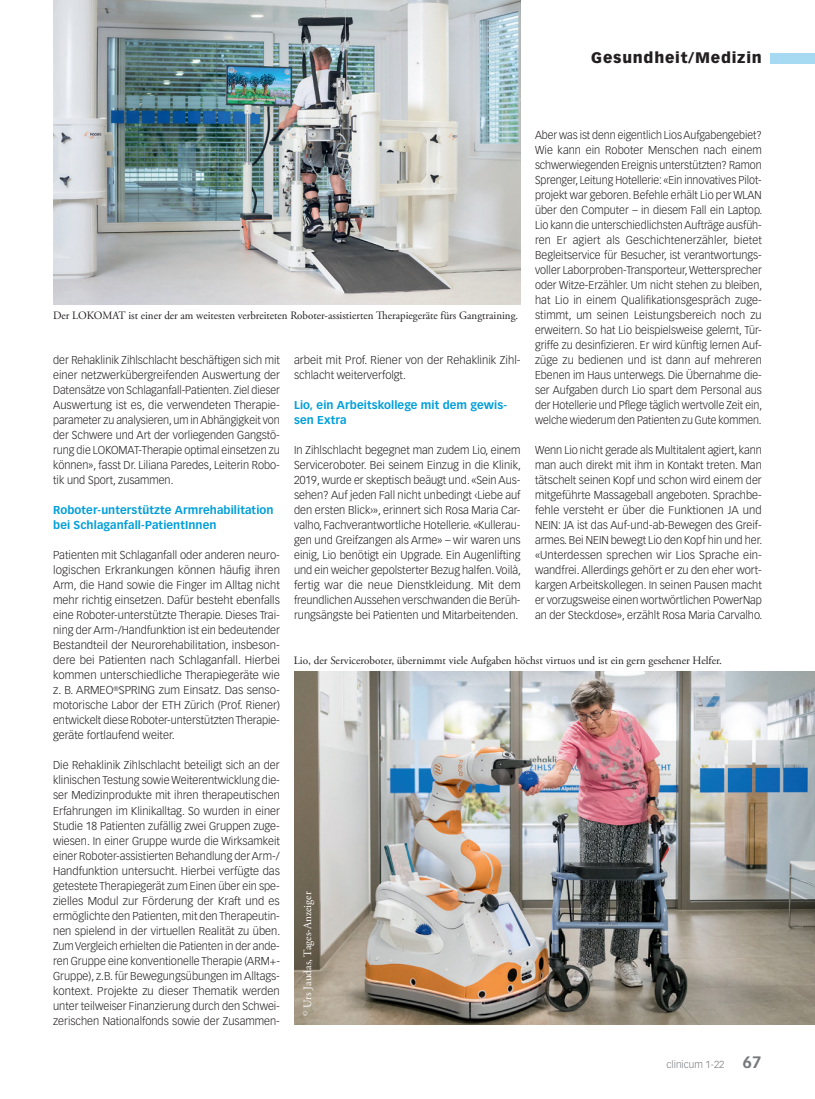
<style>
.page{position:relative;width:815px;height:1099px;background:#fff}
.page>*{position:absolute;margin:0;border:0;box-sizing:border-box;transform-origin:0 0}
.t1{font:900 15px "Vectora LT Std";letter-spacing:.05em;color:#231f20}
.Lauftext{font:300 11.25px/15px "Vectora LT Std";color:#231f20;text-align:justify}
.Lauftext-2{font:300 11.25px/15px "Vectora LT Std";color:#231f20;text-align:justify;scale:.95 1}
.Legende{font:11.25px "Adobe Garamond Pro";color:#231f20}
.ZT_GM{font:700 11.25px/15px "Vectora LT Std";letter-spacing:.005em;color:#009fda}
.Legende-2{font:11.25px "Adobe Garamond Pro";letter-spacing:-.005em;color:#fff}
.t2{font:300 10px "Vectora LT Std";color:#76787b}
.s1{font-weight:700;font-size:16.25px}
</style>
<div class="page">
<div style="left:770px;top:53px;width:45px;height:10px;background:#a5daf2"></div>
<img style="left:53px;top:0;width:468px;height:304px">
<img style="left:294px;top:671px;width:521px;height:353px">
<h1 class="t1" style="left:591px;top:49px;width:172px">Gesundheit/Medizin</h1>
<p class="Lauftext-2" style="left:535px;top:128px;width:241px">Aber was ist denn eigentlich Lios Aufgabengebiet?<br>Wie kann ein Roboter Menschen nach einem schwerwiegenden Ereignis unterstützten? Ramon Sprenger, Leitung Hotellerie: «Ein innovatives Pilot&shy;projekt war geboren. Befehle erhält Lio per WLAN über den Computer – in diesem Fall ein Laptop.<br>Lio kann die unterschiedlichsten Aufträge ausfüh&shy;ren Er agiert als Geschichtenerzähler, bietet Begleitservice für Besucher, ist verantwortungs&shy;voller Laborproben-Transporteur, Wettersprecher oder Witze-Erzähler. Um nicht stehen zu bleiben, hat Lio in einem Qualifikationsgespräch zuge&shy;stimmt, um seinen Leistungsbereich noch zu erweitern. So hat Lio beispielsweise gelernt, Tür&shy;griffe zu desinfizieren. Er wird künftig lernen Auf&shy;züge zu bedienen und ist dann auf mehreren Ebenen im Haus unterwegs. Die Übernahme die&shy;ser Aufgaben durch Lio spart dem Personal aus der Hotellerie und Pflege täglich wertvolle Zeit ein, welche wiederum den Patienten zu Gute kommen.</p>
<p class="Lauftext" style="left:535px;top:443px;width:229px">Wenn Lio nicht gerade als Multitalent agiert, kann man auch direkt mit ihm in Kontakt treten. Man tätschelt seinen Kopf und schon wird einem der mitgeführte Massageball angeboten. Sprachbe&shy;fehle versteht er über die Funktionen JA und NEIN: JA ist das Auf-und-ab-Bewegen des Greif&shy;armes. Bei NEIN bewegt Lio den Kopf hin und her. «Unterdessen sprechen wir Lios Sprache ein&shy;wandfrei. Allerdings gehört er zu den eher wort&shy;kargen Arbeitskollegen. In seinen Pausen macht er vorzugsweise einen wortwörtlichen PowerNap an der Steckdose», erzählt Rosa Maria Carvalho.</p>
<p class="Legende" style="left:294px;top:654px;width:430px">Lio, der Serviceroboter, übernimmt viele Aufgaben höchst virtuos und ist ein gern gesehener Helfer.</p>
<p class="Legende" style="left:53px;top:309px;width:467px">Der LOKOMAT ist einer der am weitesten verbreiteten Roboter-assistierten Therapiegeräte fürs Gangtraining.</p>
<p class="Lauftext" style="left:53px;top:353px;width:228px">der Rehaklinik Zihlschlacht beschäftigen sich mit einer netzwerkübergreifenden Auswertung der Datensätze von Schlaganfall-Patienten. Ziel dieser Auswertung ist es, die verwendeten Therapie&shy;parameter zu analysieren, um in Abhängigkeit von der Schwere und Art der vorliegenden Gangstö&shy;rung die LOKOMAT-Therapie optimal einsetzen zu können», fasst Dr. Liliana Paredes, Leiterin Robo&shy;tik und Sport, zusammen.</p>
<p class="ZT_GM" style="left:53px;top:503px;width:222px">Roboter-unterstützte Armrehabilitation bei Schlaganfall-PatientInnen</p>
<p class="Lauftext" style="left:53px;top:548px;width:228px">Patienten mit Schlaganfall oder anderen neuro&shy;logischen Erkrankungen können häufig ihren Arm, die Hand sowie die Finger im Alltag nicht mehr richtig einsetzen. Dafür besteht ebenfalls eine Roboter-unterstützte Therapie. Dieses Trai&shy;ning der Arm-/Handfunktion ist ein bedeutender Bestandteil der Neurorehabilitation, insbeson&shy;dere bei Patienten nach Schlaganfall. Hierbei kommen unterschiedliche Therapiegeräte wie z. B. ARMEO<sup>®</sup>SPRING zum Einsatz. Das senso&shy;motorische Labor der ETH Zürich (Prof. Riener) entwickelt diese Roboter-unterstützten Therapie&shy;geräte fortlaufend weiter.</p>
<p class="Lauftext" style="left:53px;top:758px;width:229px">Die Rehaklinik Zihlschlacht beteiligt sich an der klinischen Testung sowie Weiterentwicklung die&shy;ser Medizinprodukte mit ihren therapeutischen Erfahrungen im Klinikalltag. So wurden in einer Studie 18 Patienten zufällig zwei Gruppen zuge&shy;wiesen. In einer Gruppe wurde die Wirksamkeit einer Roboter-assistierten Behandlung der Arm-/ Handfunktion untersucht. Hierbei verfügte das getestete Therapiegerät zum Einen über ein spe&shy;zielles Modul zur Förderung der Kraft und es ermöglichte den Patienten, mit den Therapeutin&shy;nen spielend in der virtuellen Realität zu üben.<br>Zum Vergleich erhielten die Patienten in der ande&shy;ren Gruppe eine konventionelle Therapie (ARM+- Gruppe), z.B. für Bewegungsübungen im Alltags&shy;kontext. Projekte zu dieser Thematik werden unter teilweiser Finanzierung durch den Schwei&shy;zerischen Nationalfonds sowie der Zusammen-</p>
<p class="Lauftext" style="left:294px;top:353px;width:228px">arbeit mit Prof. Riener von der Rehaklinik Zihl&shy;schlacht weiterverfolgt.</p>
<p class="ZT_GM" style="left:294px;top:398px;width:214px">Lio, ein Arbeitskollege mit dem gewis&shy;sen Extra</p>
<p class="Lauftext" style="left:294px;top:443px;width:228px">In Zihlschlacht begegnet man zudem Lio, einem Serviceroboter. Bei seinem Einzug in die Klinik, 2019, wurde er skeptisch beäugt und. «Sein Aus&shy;sehen? Auf jeden Fall nicht unbedingt ‹Liebe auf den ersten Blick›», erinnert sich Rosa Maria Car&shy;valho, Fachverantwortliche Hotellerie. «Kullerau&shy;gen und Greifzangen als Arme» – wir waren uns einig, Lio benötigt ein Upgrade. Ein Augenlifting und ein weicher gepolsterter Bezug halfen. Voilà, fertig war die neue Dienstkleidung. Mit dem freundlichen Aussehen verschwanden die Berüh&shy;rungsängste bei Patienten und Mitarbeitenden.</p>
<p class="Legende-2" style="left:301px;top:1015px;width:126px;rotate:-90deg"><sup>©</sup> Urs Jaudas, Tages-Anzeiger</p>
<p class="t2" style="left:667px;top:1058px;width:97px">clinicum 1-22 <span class="s1">67</span></p>
</div>
